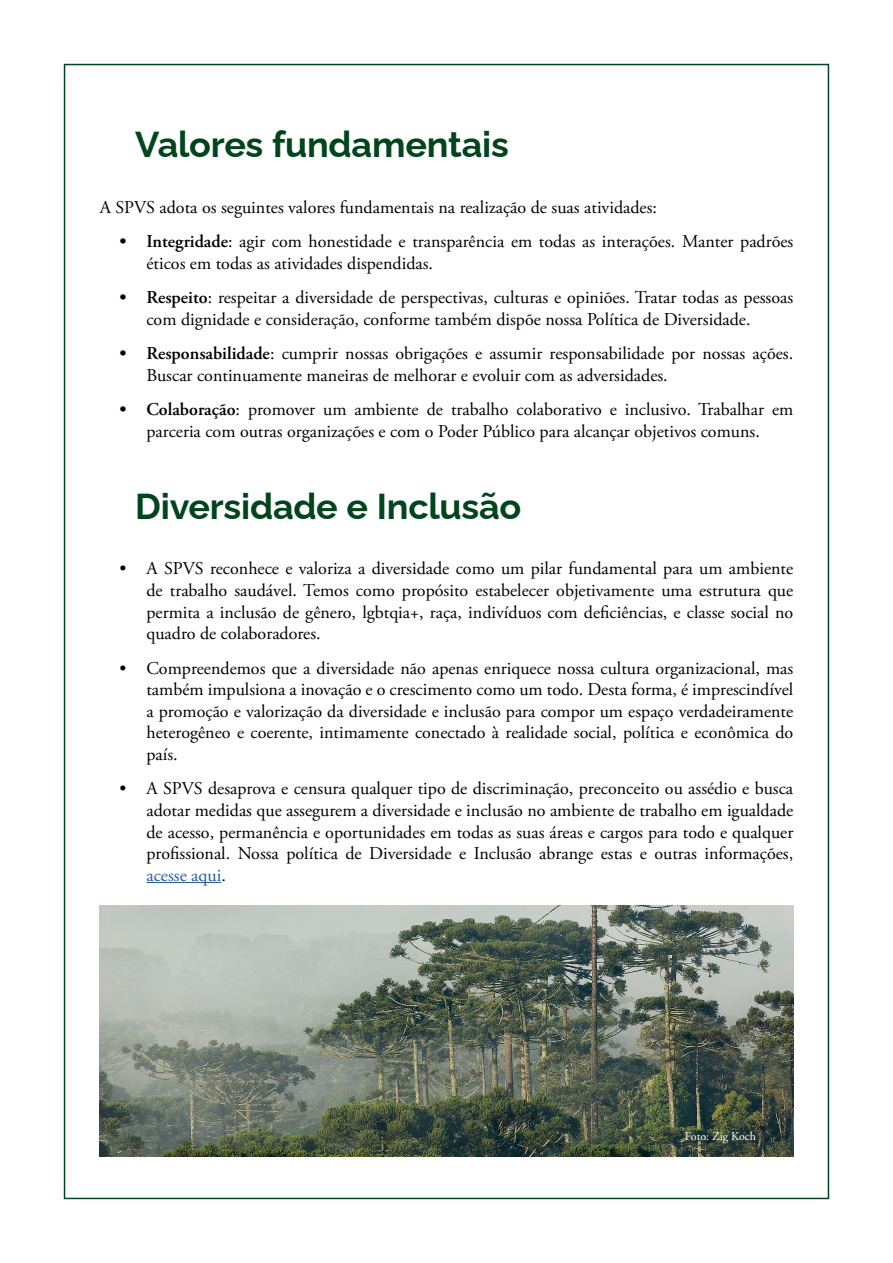
<style>
.page{position:relative;width:893px;height:1263px;background:#fff}
.page>*{position:absolute;margin:0;border:0;box-sizing:border-box;transform-origin:0 0}
.t1{font:100 36px "Raleway";letter-spacing:-.01em;color:#00451c}
.t2{font:18px/21.6px "Adobe Garamond Pro";color:#000}
.t3{font:12px "Adobe Garamond Pro";color:#fff}
.s1{font-weight:600}
.s2{color:#275b9b}
</style>
<div class="page">
<hr style="left:146px;top:882px;width:75px;height:1px;background:#275b9b">
<img style="left:100px;top:906px;width:693px;height:251px">
<h1 class="t1" style="left:135px;top:116px;width:375px">Valores fundamentais</h1>
<p class="t2" style="left:100px;top:197px;width:559px">A SPVS adota os seguintes valores fundamentais na realização de suas atividades:</p>
<p class="t2" style="left:146px;top:231px;width:648px;text-indent:-27px"><span class="s1">• Integridade</span>: agir com honestidade e transparência em todas as interações. Manter padrões éticos em todas as atividades dispendidas.</p>
<p class="t2" style="left:146px;top:287px;width:648px;text-indent:-27px"><span class="s1">• Respeito</span>: respeitar a diversidade de perspectivas, culturas e opiniões. Tratar todas as pessoas com dignidade e consideração, conforme também dispõe nossa Política de Diversidade.</p>
<p class="t2" style="left:146px;top:343px;width:648px;text-indent:-27px"><span class="s1">• Responsabilidade</span>: cumprir nossas obrigações e assumir responsabilidade por nossas ações.<br>Buscar continuamente maneiras de melhorar e evoluir com as adversidades.</p>
<p class="t2" style="left:119px;top:399px;width:675px;text-align:center"><span class="s1">• Colaboração</span>: promover um ambiente de trabalho colaborativo e inclusivo. Trabalhar em parceria com outras organizações e com o Poder Público para alcançar objetivos comuns.</p>
<h1 class="t1" style="left:135px;top:477px;width:388px">Diversidade e Inclusão</h1>
<p class="t2" style="left:146px;top:558px;width:648px;text-align:justify;text-indent:-27px">• A SPVS reconhece e valoriza a diversidade como um pilar fundamental para um ambiente de trabalho saudável. Temos como propósito estabelecer objetivamente uma estrutura que permita a inclusão de gênero, lgbtqia+, raça, indivíduos com deficiências, e classe social no quadro de colaboradores.</p>
<p class="t2" style="left:146px;top:658px;width:648px;text-align:justify;text-indent:-27px">• Compreendemos que a diversidade não apenas enriquece nossa cultura organizacional, mas também impulsiona a inovação e o crescimento como um todo. Desta forma, é imprescindível a promoção e valorização da diversidade e inclusão para compor um espaço verdadeiramente heterogêneo e coerente, intimamente conectado à realidade social, política e econômica do país.</p>
<p class="t2" style="left:146px;top:778px;width:648px;text-align:justify;text-indent:-27px">• A SPVS desaprova e censura qualquer tipo de discriminação, preconceito ou assédio e busca adotar medidas que assegurem a diversidade e inclusão no ambiente de trabalho em igualdade de acesso, permanência e oportunidades em todas as suas áreas e cargos para todo e qualquer profissional. Nossa política de Diversidade e Inclusão abrange estas e outras informações, <span class="s2">acesse aqui</span>.</p>
<p class="t3" style="left:685px;top:1129px;width:73px">Foto: Zig Koch</p>
</div>
